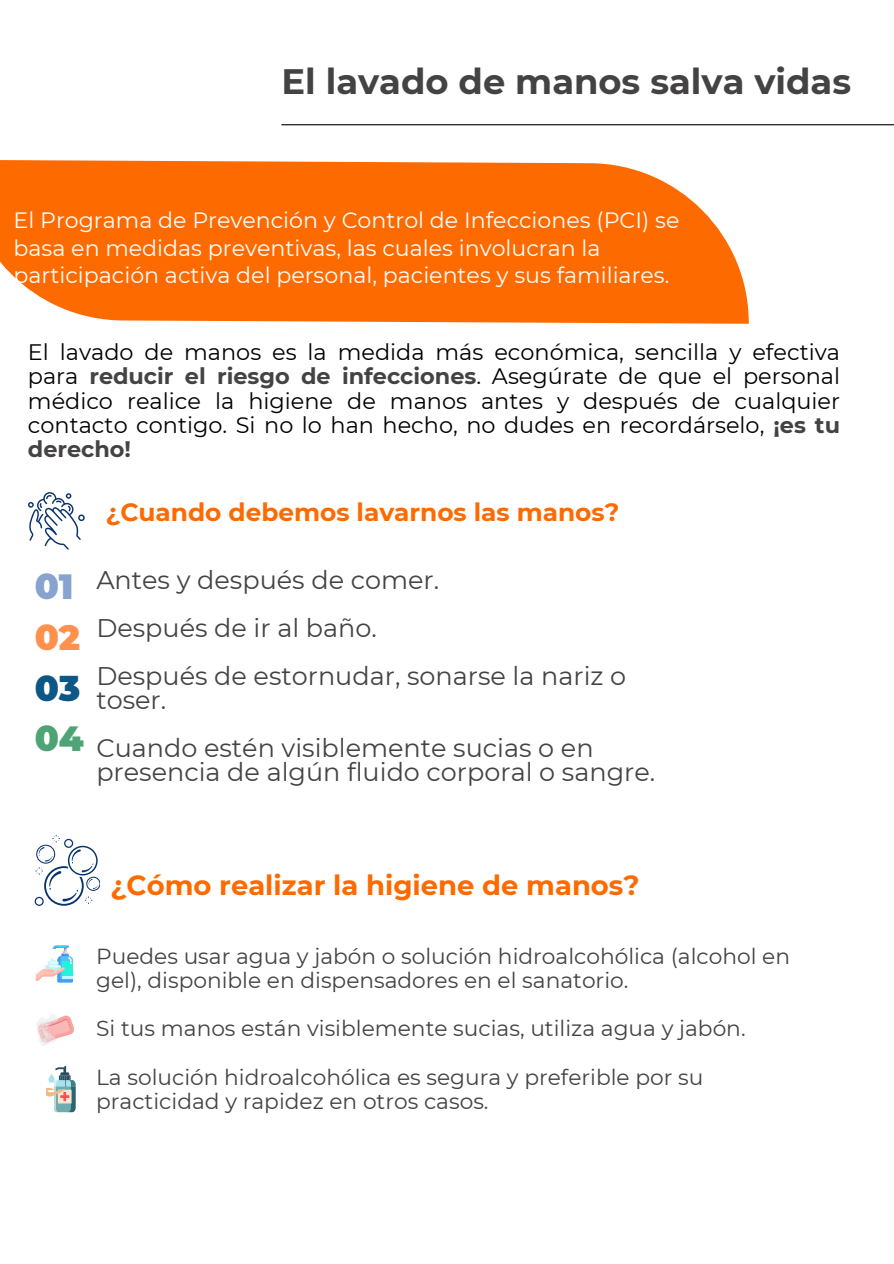
<style>
.page{position:relative;width:894px;height:1264px;background:#fff}
.page>*{position:absolute;margin:0;border:0;box-sizing:border-box;transform-origin:0 0}
.t1{font:700 35.25px "Montserrat";color:#444242}
.t2{font:900 34.95px "Montserrat";color:#88a3ce}
.t3{font:900 34.95px "Montserrat";color:#ff914d}
.t4{font:900 34.95px "Montserrat";color:#0d5786}
.t5{font:900 34.95px "Montserrat";color:#4ea475}
.t6{font:700 27.45px "Montserrat";color:#fd6a00}
.t7{font:25.5px/24px "Montserrat";color:#444242}
.t8{font:700 24.75px "Montserrat";color:#fd6a00}
.t9{font:22.35px/24.2px "Montserrat";color:#000;text-align:justify}
.t10{font:22.05px/27.3px "Montserrat";color:#fdfdfd}
.t11{font:21.75px/24.3px "Montserrat";color:#444242}
.s1{font-weight:700;color:#444242}
</style>
<div class="page">
<hr style="left:281px;top:124px;width:612px;height:1px;background:#000">
<svg style="left:0;top:160px;width:749px;height:164px;background:#fd7716"></svg>
<svg style="left:28px;top:492px;width:56px;height:57px"></svg>
<svg style="left:35px;top:835px;width:65px;height:70px"></svg>
<svg style="left:36px;top:945px;width:37px;height:37px"></svg>
<img style="left:36px;top:1014px;width:37px;height:31px">
<svg style="left:47px;top:1066px;width:28px;height:46px"></svg>
<p class="t1" style="left:281px;top:60px;width:571px">El lavado de manos salva vidas</p>
<p class="t10" style="left:14px;top:207px;width:667px">El Programa de Prevención y Control de Infecciones (PCI) se basa en medidas preventivas, las cuales involucran la participación activa del personal, pacientes y sus familiares.</p>
<p class="t9" style="left:28px;top:340px;width:813px">El lavado de manos es la medida más económica, sencilla y efectiva para <span class="s1">reducir el riesgo de infecciones</span>. Asegúrate de que el personal médico realice la higiene de manos antes y después de cualquier contacto contigo. Si no lo han hecho, no dudes en recordárselo, <span class="s1">¡es tu derecho!</span></p>
<p class="t8" style="left:106px;top:497px;width:515px">¿Cuando debemos lavarnos las manos?</p>
<h2 class="t2" style="left:35px;top:565px;width:40px">01</h2>
<h3 class="t3" style="left:35px;top:616px;width:47px">02</h3>
<h3 class="t4" style="left:35px;top:666px;width:47px">03</h3>
<h3 class="t5" style="left:35px;top:717px;width:51px">04</h3>
<p class="t7" style="left:96px;top:568px;width:344px">Antes y después de comer.</p>
<p class="t7" style="left:96px;top:616px;width:282px">Después de ir al baño.</p>
<p class="t7" style="left:96px;top:664px;width:531px">Después de estornudar, sonarse la nariz o toser.</p>
<p class="t7" style="left:96px;top:736px;width:560px">Cuando estén visiblemente sucias o en presencia de algún fluido corporal o sangre.</p>
<h3 class="t6" style="left:110px;top:868px;width:530px">¿Cómo realizar la higiene de manos?</h3>
<p class="t11" style="left:96px;top:943px;width:695px">Puedes usar agua y jabón o solución hidroalcohólica (alcohol en gel), disponible en dispensadores en el sanatorio.</p>
<h2 class="t11" style="left:96px;top:1016px;width:650px">Si tus manos están visiblemente sucias, utiliza agua y jabón.</h2>
<p class="t11" style="left:96px;top:1064px;width:608px">La solución hidroalcohólica es segura y preferible por su practicidad y rapidez en otros casos.</p>
</div>
